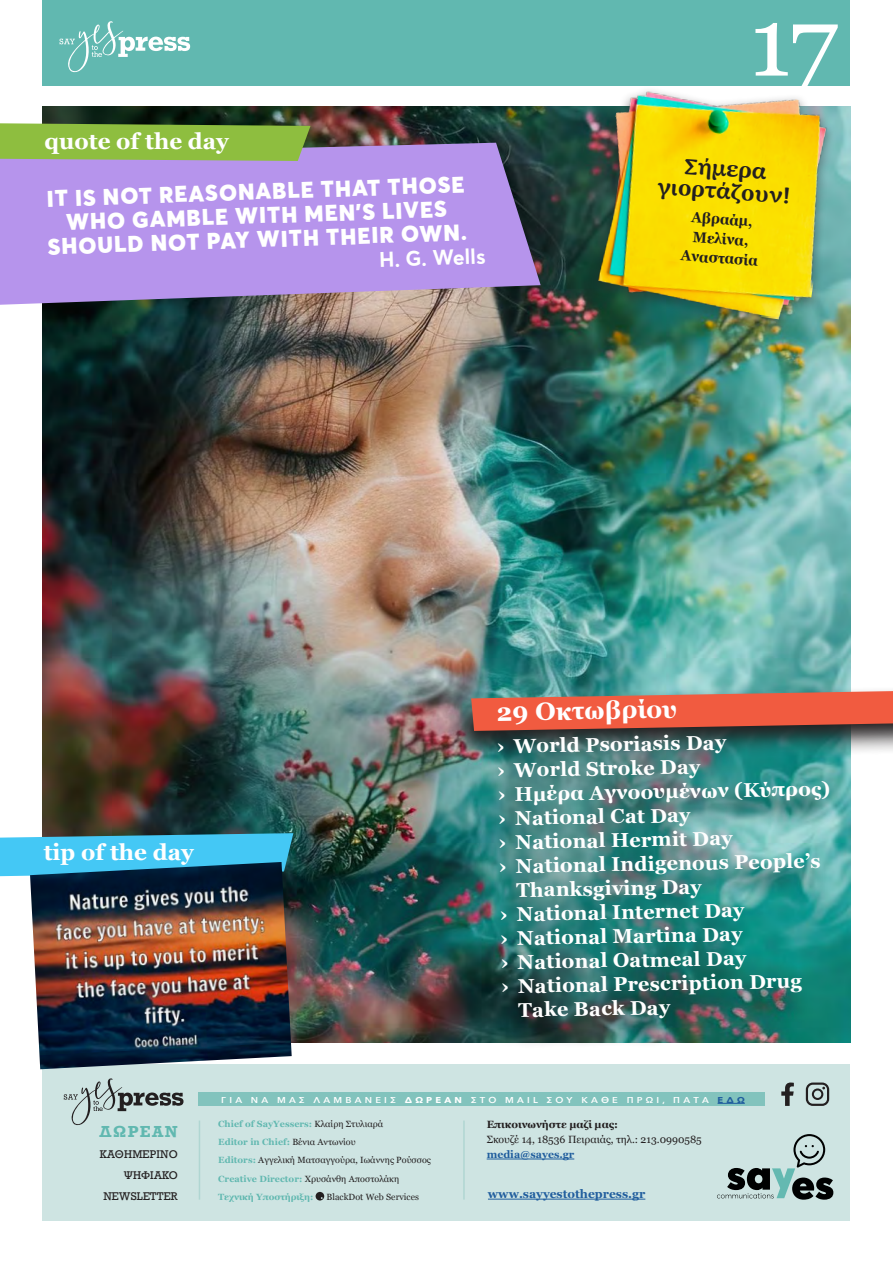
<style>
.page{position:relative;width:893px;height:1263px;background:#fff}
.page>*{position:absolute;margin:0;border:0;box-sizing:border-box;transform-origin:0 0}
.t1{font:97.5px "Georgia";color:#fff}
.t2{font:700 25.05px "Georgia";color:#fff}
.t3{font:900 22.5px/24px "Averta";color:#fff;text-align:center}
.t4{font:700 22.5px "Georgia";color:#fff}
.t5{font:100 21.6px/22px "Arima";color:#231f20;text-align:center;scale:1.1 1}
.t6{font:700 21px "Averta";color:#fff}
.t7{font:700 19.95px "Georgia";color:#fff}
.t8{font:700 15px/19.5px "Georgia";color:#231f20;text-align:center;scale:.93 1}
.t9{font:700 15px "Rockwell";letter-spacing:.095em;color:#61b8b0}
.t10{font:700 12px "Georgia";color:#215e9e}
.t11{font:10.5px "Georgia";color:#231f20}
.t12{font:10.5px/21px "Rockwell";color:#231f20;text-align:right}
.t13{font:700 10.5px "Georgia";color:#231f20}
.t14{font:700 10.5px "Georgia";color:#215e9e}
.t15{font:9px/18px "Georgia";letter-spacing:.005em;color:#231f20}
.t16{font:600 8.55px "Avenir Next";letter-spacing:.34em;color:#fff;scale:1.11 1}
.s1{font-weight:700}
.s2{font-weight:700;color:#215e9e}
.s3{font-weight:700;color:#61b8b0}
</style>
<div class="page">
<div style="left:43px;top:0;width:807px;height:85px;background:#61b8b0"></div>
<svg style="left:60px;top:21px;width:130px;height:51px"></svg>
<img style="left:43px;top:106px;width:807px;height:937px">
<svg style="left:0;top:143px;width:541px;height:162px;background:#ab8dda"></svg>
<svg style="left:0;top:123px;width:310px;height:38px;background:#8ab544"></svg>
<svg style="left:0;top:833px;width:293px;height:43px;background:#45bfe7"></svg>
<img style="left:443px;top:684px;width:450px;height:360px">
<svg style="left:471px;top:691px;width:422px;height:40px;background:#cf5d47"></svg>
<div style="left:587px;top:85px;width:250px;height:249px;background:#231f20;opacity:.35"></div>
<img style="left:591px;top:85px;width:247px;height:238px">
<div style="left:43px;top:1064px;width:807px;height:156px;background:#cee4e2"></div>
<svg style="left:64px;top:1078px;width:120px;height:47px"></svg>
<svg style="left:781px;top:1082px;width:13px;height:24px"></svg>
<svg style="left:806px;top:1082px;width:23px;height:24px"></svg>
<svg style="left:316px;top:1192px;width:8px;height:8px"></svg>
<svg style="left:717px;top:1134px;width:116px;height:66px"></svg>
<hr style="left:487px;top:1159px;width:87px;height:1px;background:#215e9e">
<hr style="left:488px;top:1199px;width:157px;height:1px;background:#215e9e">
<hr style="left:199px;top:1120px;width:1px;height:79px;background:#b0d6d2">
<hr style="left:463px;top:1120px;width:2px;height:79px;background:#b0d6d2">
<div style="left:198px;top:1093px;width:567px;height:13px;background:#82c3bd"></div>
<svg style="left:717px;top:1103px;width:28px;height:1px"></svg>
<img style="left:30px;top:862px;width:262px;height:207px">
<p class="t4" style="left:45px;top:124px;width:186px">quote of the day</p>
<p class="t3" style="left:46px;top:186px;width:421px;rotate:-2deg">IT IS NOT REASONABLE THAT THOSE<br>WHO GAMBLE WITH MEN'S LIVES<br>SHOULD NOT PAY WITH THEIR OWN.</p>
<p class="t6" style="left:379px;top:246px;width:108px;rotate:-2deg">H. G. Wells</p>
<h1 class="t1" style="left:749px;top:-29px;width:90px">17</h1>
<p class="t5" style="left:660px;top:153px;width:123px;rotate:4deg">Σήμερα γιορτάζουν!</p>
<p class="t8" style="left:684px;top:206px;width:84px;rotate:4deg">Αβραάμ,<br>Μελίνα,<br>Αναστασία</p>
<p class="t4" style="left:44px;top:835px;width:152px">tip of the day</p>
<p class="t2" style="left:496px;top:693px;width:182px;rotate:-1deg">29 Οκτωβρίου</p>
<p class="t7" style="left:497px;top:731px;width:231px;rotate:-1deg">› World Psoriasis Day</p>
<p class="t7" style="left:497px;top:755px;width:204px;rotate:-1deg">› World Stroke Day</p>
<p class="t7" style="left:498px;top:779px;width:334px;rotate:-1deg">› Ημέρα Αγνοουμένων (Κύπρος)</p>
<p class="t7" style="left:498px;top:803px;width:194px;rotate:-1deg">› National Cat Day</p>
<p class="t7" style="left:498px;top:827px;width:235px;rotate:-1deg">› National Hermit Day</p>
<p class="t7" style="left:499px;top:851px;width:323px;rotate:-1deg">› National Indigenous People’s</p>
<p class="t7" style="left:516px;top:875px;width:187px;rotate:-1deg">Thanksgiving Day</p>
<p class="t7" style="left:500px;top:899px;width:246px;rotate:-1deg">› National Internet Day</p>
<p class="t7" style="left:500px;top:923px;width:244px;rotate:-1deg">› National Martina Day</p>
<p class="t7" style="left:501px;top:947px;width:247px;rotate:-1deg">› National Oatmeal Day</p>
<p class="t7" style="left:501px;top:971px;width:302px;rotate:-1deg">› National Prescription Drug</p>
<p class="t7" style="left:518px;top:995px;width:153px;rotate:-1deg">Take Back Day</p>
<p class="t9" style="left:99px;top:1121px;width:80px">ΔΩΡΕΑΝ</p>
<p class="t12" style="left:100px;top:1143px;width:79px">ΚΑΘΗΜΕΡΙΝΟ<br>ΨΗΦΙΑΚΟ<br>NEWSLETTER</p>
<p class="t16" style="left:221px;top:1092px;width:473px">ΓΙΑ ΝΑ ΜΑΣ ΛΑΜΒΑΝΕΙΣ <span class="s1">ΔΩΡΕΑΝ</span> ΣΤΟ MAIL ΣΟΥ ΚΑΘΕ ΠΡΩΙ, ΠΑΤΑ <span class="s2">ΕΔΩ</span></p>
<p class="t15" style="left:218px;top:1115px;width:214px"><span class="s3">Chief of SayΥessers:</span> Κλαίρη Στυλιαρά<br><span class="s3">Editor in Chief:</span> Βένια Αντωνίου<br><span class="s3">Editors:</span> Αγγελική Ματσαγγούρα, Ιωάννης Ρούσσος <span class="s3">Creative Director:</span> Χρυσάνθη Αποστολάκη <span class="s3">Τεχνική Υποστήριξη:</span></p>
<p class="t15" style="left:326px;top:1187px;width:94px">BlackDot Web Services</p>
<p class="t13" style="left:487px;top:1116px;width:133px">Επικοινωνήστε μαζί μας:</p>
<p class="t11" style="left:487px;top:1132px;width:217px">Σκουζέ 14, 18536 Πειραιάς, τηλ.: 213.0990585</p>
<p class="t14" style="left:487px;top:1146px;width:89px">media@sayes.gr</p>
<p class="t10" style="left:488px;top:1185px;width:159px">www.sayyestothepress.gr</p>
</div>
